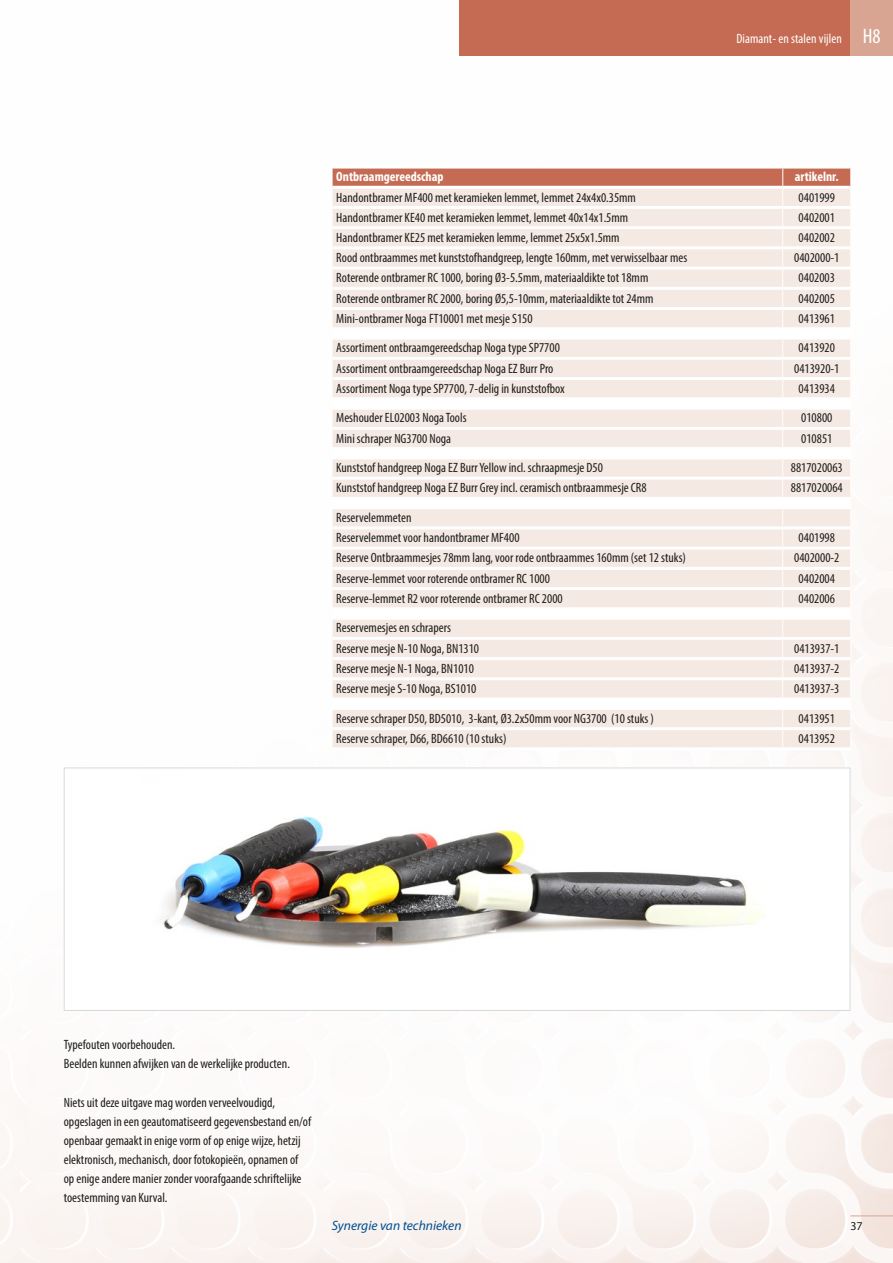
<style>
.page{position:relative;width:893px;height:1263px;background:#fff}
.page>*{position:absolute;margin:0;border:0;box-sizing:border-box;transform-origin:0 0}
.t1{font:condensed 13.5px/19.2px "Myriad Pro";color:#1d1d1b}
.t2{font:700 condensed 13.5px "Myriad Pro";color:#fff}
.t3{font:condensed 13.5px "Myriad Pro";letter-spacing:.005em;color:#fff}
.t4{font:italic 13.5px "Myriad Pro";color:#005092}
.t5{font:12px "Myriad Pro";color:#1d1d1b}
.s1{font-size:21px}
</style>
<div class="page">
<img style="left:160px;top:817px;width:603px;height:131px">
<div style="left:64px;top:767px;width:786px;height:244px;border:1px solid #d6d9db"></div>
<div style="left:459px;top:0;width:391px;height:55px;background:#c56b53"></div>
<div style="left:850px;top:0;width:43px;height:55px;background:#d8a592"></div>
<hr style="left:850px;top:1216px;width:43px;height:1px;background:#d8a592">
<div style="left:333px;top:710px;width:517px;height:37px;background:#f5e9e3"></div>
<svg style="left:333px;top:340px;width:517px;height:357px;background:#f5ebe5"></svg>
<svg style="left:332px;top:410px;width:1px;height:37px"></svg>
<svg style="left:332px;top:459px;width:1px;height:38px"></svg>
<svg style="left:332px;top:509px;width:1px;height:98px"></svg>
<svg style="left:332px;top:620px;width:1px;height:77px"></svg>
<svg style="left:332px;top:710px;width:1px;height:37px"></svg>
<hr style="left:332px;top:427px;width:451px;height:3px;background:#fff">
<hr style="left:332px;top:477px;width:451px;height:3px;background:#fff">
<hr style="left:332px;top:526px;width:451px;height:3px;background:#fff">
<hr style="left:332px;top:547px;width:451px;height:3px;background:#fff">
<hr style="left:332px;top:567px;width:451px;height:3px;background:#fff">
<hr style="left:332px;top:587px;width:451px;height:3px;background:#fff">
<hr style="left:332px;top:637px;width:451px;height:3px;background:#fff">
<hr style="left:332px;top:657px;width:451px;height:3px;background:#fff">
<hr style="left:332px;top:677px;width:451px;height:3px;background:#fff">
<hr style="left:332px;top:727px;width:451px;height:3px;background:#fff">
<hr style="left:332px;top:357px;width:451px;height:3px;background:#fff">
<svg style="left:782px;top:340px;width:1px;height:57px"></svg>
<svg style="left:782px;top:410px;width:1px;height:37px"></svg>
<svg style="left:782px;top:459px;width:1px;height:38px"></svg>
<svg style="left:782px;top:509px;width:1px;height:98px"></svg>
<svg style="left:782px;top:620px;width:1px;height:77px"></svg>
<svg style="left:782px;top:710px;width:1px;height:37px"></svg>
<hr style="left:783px;top:357px;width:67px;height:3px;background:#fff">
<hr style="left:332px;top:397px;width:451px;height:3px;background:#fff">
<hr style="left:783px;top:397px;width:68px;height:3px;background:#fff">
<hr style="left:332px;top:407px;width:451px;height:3px;background:#fff">
<hr style="left:783px;top:407px;width:68px;height:3px;background:#fff">
<hr style="left:332px;top:447px;width:451px;height:3px;background:#fff">
<hr style="left:783px;top:447px;width:68px;height:3px;background:#fff">
<hr style="left:332px;top:456px;width:451px;height:3px;background:#fff">
<hr style="left:783px;top:456px;width:68px;height:3px;background:#fff">
<hr style="left:332px;top:497px;width:451px;height:3px;background:#fff">
<hr style="left:783px;top:497px;width:68px;height:3px;background:#fff">
<hr style="left:332px;top:506px;width:451px;height:3px;background:#fff">
<hr style="left:783px;top:506px;width:68px;height:3px;background:#fff">
<hr style="left:332px;top:607px;width:451px;height:3px;background:#fff">
<hr style="left:783px;top:607px;width:68px;height:3px;background:#fff">
<hr style="left:332px;top:617px;width:451px;height:3px;background:#fff">
<hr style="left:783px;top:617px;width:68px;height:3px;background:#fff">
<hr style="left:332px;top:377px;width:451px;height:3px;background:#fff">
<hr style="left:783px;top:377px;width:67px;height:3px;background:#fff">
<hr style="left:783px;top:427px;width:67px;height:3px;background:#fff">
<svg style="left:332px;top:340px;width:1px;height:57px"></svg>
<hr style="left:783px;top:477px;width:67px;height:3px;background:#fff">
<hr style="left:783px;top:526px;width:67px;height:3px;background:#fff">
<hr style="left:783px;top:547px;width:67px;height:3px;background:#fff">
<hr style="left:783px;top:567px;width:67px;height:3px;background:#fff">
<hr style="left:783px;top:587px;width:67px;height:3px;background:#fff">
<hr style="left:783px;top:637px;width:67px;height:3px;background:#fff">
<hr style="left:783px;top:657px;width:67px;height:3px;background:#fff">
<hr style="left:783px;top:677px;width:67px;height:3px;background:#fff">
<hr style="left:783px;top:727px;width:67px;height:3px;background:#fff">
<svg style="left:332px;top:167px;width:519px;height:160px;background:#f1ded7"></svg>
<p class="t3" style="left:736px;top:30px;width:146px">Diamant- en stalen vijlen <span class="s1">H8</span></p>
<p class="t2" style="left:336px;top:168px;width:109px">Ontbraamgereedschap</p>
<p class="t2" style="left:795px;top:168px;width:45px">artikelnr.</p>
<p class="t1" style="left:336px;top:187px;width:301px">Handontbramer MF400 met keramieken lemmet, lemmet 24x4x0.35mm</p>
<p class="t1" style="left:799px;top:187px;width:38px">0401999</p>
<p class="t1" style="left:336px;top:207px;width:293px">Handontbramer KE40 met keramieken lemmet, lemmet 40x14x1.5mm</p>
<p class="t1" style="left:799px;top:207px;width:38px">0402001</p>
<p class="t1" style="left:336px;top:228px;width:285px">Handontbramer KE25 met keramieken lemme, lemmet 25x5x1.5mm</p>
<p class="t1" style="left:799px;top:228px;width:38px">0402002</p>
<p class="t1" style="left:336px;top:248px;width:352px">Rood ontbraammes met kunststofhandgreep, lengte 160mm, met verwisselbaar mes</p>
<p class="t1" style="left:794px;top:248px;width:47px">0402000-1</p>
<p class="t1" style="left:336px;top:268px;width:314px">Roterende ontbramer RC 1000, boring Ø3-5.5mm, materiaaldikte tot 18mm</p>
<p class="t1" style="left:799px;top:268px;width:38px">0402003</p>
<p class="t1" style="left:336px;top:288px;width:319px">Roterende ontbramer RC 2000, boring Ø5,5-10mm, materiaaldikte tot 24mm</p>
<p class="t1" style="left:799px;top:288px;width:38px">0402005</p>
<p class="t1" style="left:336px;top:309px;width:198px">Mini-ontbramer Noga FT10001 met mesje S150</p>
<p class="t1" style="left:799px;top:309px;width:38px">0413961</p>
<p class="t1" style="left:336px;top:338px;width:225px">Assortiment ontbraamgereedschap Noga type SP7700</p>
<p class="t1" style="left:799px;top:338px;width:38px">0413920</p>
<p class="t1" style="left:336px;top:358px;width:219px">Assortiment ontbraamgereedschap Noga EZ Burr Pro</p>
<p class="t1" style="left:794px;top:358px;width:47px">0413920-1</p>
<p class="t1" style="left:336px;top:379px;width:230px">Assortiment Noga type SP7700, 7-delig in kunststofbox</p>
<p class="t1" style="left:799px;top:379px;width:38px">0413934</p>
<p class="t1" style="left:336px;top:408px;width:132px">Meshouder EL02003 Noga Tools</p>
<p class="t1" style="left:801px;top:408px;width:33px">010800</p>
<p class="t1" style="left:336px;top:428px;width:116px">Mini schraper NG3700 Noga</p>
<p class="t1" style="left:801px;top:428px;width:33px">010851</p>
<p class="t1" style="left:336px;top:458px;width:268px">Kunststof handgreep Noga EZ Burr Yellow incl. schraapmesje D50</p>
<p class="t1" style="left:791px;top:458px;width:53px">8817020063</p>
<p class="t1" style="left:336px;top:478px;width:312px">Kunststof handgreep Noga EZ Burr Grey incl. ceramisch ontbraammesje CR8</p>
<p class="t1" style="left:791px;top:478px;width:53px">8817020064</p>
<p class="t1" style="left:336px;top:507px;width:185px;line-height:20.2px">Reservelemmeten<br>Reservelemmet voor handontbramer MF400</p>
<p class="t1" style="left:799px;top:528px;width:38px">0401998</p>
<p class="t1" style="left:336px;top:548px;width:351px">Reserve Ontbraammesjes 78mm lang, voor rode ontbraammes 160mm (set 12 stuks)</p>
<p class="t1" style="left:794px;top:548px;width:47px">0402000-2</p>
<p class="t1" style="left:336px;top:568px;width:215px">Reserve-lemmet voor roterende ontbramer RC 1000</p>
<p class="t1" style="left:799px;top:568px;width:38px">0402004</p>
<p class="t1" style="left:336px;top:589px;width:228px">Reserve-lemmet R2 voor roterende ontbramer RC 2000</p>
<p class="t1" style="left:799px;top:589px;width:38px">0402006</p>
<p class="t1" style="left:336px;top:618px;width:144px;line-height:20.2px">Reservemesjes en schrapers<br>Reserve mesje N-10 Noga, BN1310</p>
<p class="t1" style="left:794px;top:638px;width:47px">0413937-1</p>
<p class="t1" style="left:336px;top:659px;width:139px">Reserve mesje N-1 Noga, BN1010</p>
<p class="t1" style="left:794px;top:659px;width:47px">0413937-2</p>
<p class="t1" style="left:336px;top:679px;width:142px">Reserve mesje S-10 Noga, BS1010</p>
<p class="t1" style="left:794px;top:679px;width:47px">0413937-3</p>
<p class="t1" style="left:336px;top:708px;width:319px">Reserve schraper D50, BD5010, 3-kant, Ø3.2x50mm voor NG3700 (10 stuks )</p>
<p class="t1" style="left:799px;top:708px;width:38px">0413951</p>
<p class="t1" style="left:336px;top:729px;width:172px">Reserve schraper, D66, BD6610 (10 stuks)</p>
<p class="t1" style="left:799px;top:729px;width:38px">0413952</p>
<p class="t1" style="left:64px;top:1035px;width:228px">Typefouten voorbehouden.<br>Beelden kunnen afwijken van de werkelijke producten.</p>
<p class="t1" style="left:64px;top:1092px;width:249px">Niets uit deze uitgave mag worden verveelvoudigd, opgeslagen in een geautomatiseerd gegevensbestand en/of openbaar gemaakt in enige vorm of op enige wijze, hetzij elektronisch, mechanisch, door fotokopieën, opnamen of op enige andere manier zonder voorafgaande schriftelijke toestemming van Kurval.</p>
<p class="t4" style="left:332px;top:1217px;width:131px">Synergie van technieken</p>
<p class="t5" style="left:850px;top:1218px;width:14px">37</p>
</div>
